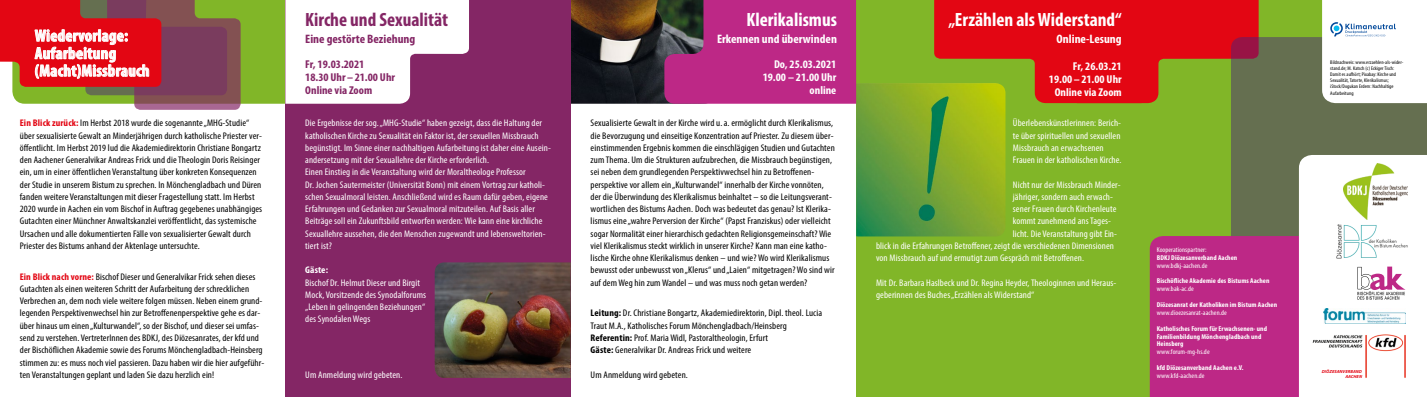
<style>
.page{position:relative;width:1427px;height:397px;background:#fff}
.page>*{position:absolute;margin:0;border:0;box-sizing:border-box;transform-origin:0 0}
.t1{font:700 condensed 19.25px "Myriad Pro";color:#fff}
.t2{font:700 condensed 19.25px "Myriad Pro";color:#842665}
.t3{font:700 condensed 16.62px/17.5px "Myriad Pro";letter-spacing:.02em;color:#fff}
.t4{font:700 condensed 12.25px "Myriad Pro";color:#fff;scale:1.06 1}
.t5{font:700 condensed 12.25px "Myriad Pro";color:#842665;scale:1.06 1}
.t6{font:700 condensed 11.38px/13.1px "Myriad Pro";color:#fff;text-align:right;scale:1.06 1}
.t7{font:700 condensed 11.38px/13.1px "Myriad Pro";color:#842665;scale:1.06 1}
.t8{font:condensed 9.62px/12.2px "Myriad Pro";letter-spacing:.01em;color:#000;scale:1.06 1}
.t9{font:condensed 9.62px/12.2px "Myriad Pro";letter-spacing:.01em;color:#fff;scale:1.06 1}
.t10{font:700 condensed 9.62px "Myriad Pro";letter-spacing:.01em;color:#fff;scale:1.06 1}
.t11{font:700 condensed 7px/7.9px "Myriad Pro";letter-spacing:.01em;color:#fff;scale:1.06 1}
.t12{font:condensed 7px "Myriad Pro";letter-spacing:.01em;color:#fff;scale:1.06 1}
.t13{font:condensed 5.25px/6.1px "Myriad Pro";letter-spacing:.01em;color:#000;scale:1.06 1}
.t14{font:italic 700 4.46px/4.7px "Myriad Pro";letter-spacing:.02em;color:#e30613;text-align:right}
.s1{font-weight:700;color:#e30613}
.s2{font-weight:700}
</style>
<div class="page">
<div style="left:856px;top:0;width:570px;height:397px;background:#81b628"></div>
<img style="left:856px;top:83px;width:149px;height:153px">
<div style="left:240px;top:0;width:45px;height:104px;background:#81b628"></div>
<img style="left:570px;top:0;width:94px;height:104px">
<svg style="left:934px;top:0;width:324px;height:103px"></svg>
<svg style="left:664px;top:0;width:192px;height:104px;background:#ae2c7e"></svg>
<div style="left:1230px;top:37px;width:196px;height:199px;background:#656f50"></div>
<div style="left:285px;top:0;width:285px;height:397px;background:#842665"></div>
<svg style="left:285px;top:0;width:184px;height:104px;background:#ebdce6"></svg>
<img style="left:434px;top:262px;width:136px;height:116px">
<div style="left:1321px;top:0;width:105px;height:103px;background:#fff"></div>
<div style="left:1149px;top:236px;width:149px;height:161px;background:#bd2886"></div>
<div style="left:1298px;top:155px;width:128px;height:242px;background:#fff"></div>
<img style="left:1302px;top:332px;width:104px;height:49px">
<img style="left:1343px;top:163px;width:64px;height:56px">
<div style="left:1354px;top:265px;width:53px;height:37px;background:#fff"></div>
<svg style="left:1357px;top:267px;width:48px;height:33px"></svg>
<img style="left:1334px;top:223px;width:75px;height:35px">
<img style="left:1323px;top:308px;width:81px;height:15px">
<svg style="left:0;top:0;width:240px;height:110px;background:#b54f4d"></svg>
<h2 class="t3" style="left:35px;top:27px;width:116px">Wiedervorlage:<br>Aufarbeitung (Macht)Missbrauch</h2>
<p class="t8" style="left:20px;top:117px;width:230px"><span class="s1">Ein Blick zurück:</span> Im Herbst 2018 wurde die sogenannte „MHG-Studie“ über sexualisierte Gewalt an Minderjährigen durch katholische Priester ver&shy;öffentlicht. Im Herbst 2019 lud die Akademiedirektorin Christiane Bongartz den Aachener Generalvikar Andreas Frick und die Theologin Doris Reisinger ein, um in einer öffentlichen Veranstaltung über konkreten Konsequenzen der Studie in unserem Bistum zu sprechen. In Mönchengladbach und Düren fanden weitere Veranstaltungen mit dieser Fragestellung statt. Im Herbst 2020 wurde in Aachen ein vom Bischof in Auftrag gegebenes unabhängiges Gutachten einer Münchner Anwaltskanzlei veröffentlicht, das systemische Ursachen und alle dokumentierten Fälle von sexualisierter Gewalt durch Priester des Bistums anhand der Aktenlage untersuchte.</p>
<p class="t8" style="left:20px;top:270px;width:232px"><span class="s1">Ein Blick nach vorne:</span> Bischof Dieser und Generalvikar Frick sehen dieses Gutachten als einen weiteren Schritt der Aufarbeitung der schrecklichen Verbrechen an, dem noch viele weitere folgen müssen. Neben einem grund&shy;legenden Perspektivenwechsel hin zur Betroffenenperspektive gehe es dar&shy;über hinaus um einen „Kulturwandel“, so der Bischof, und dieser sei umfas&shy;send zu verstehen. VertreterInnen des BDKJ, des Diözesanrates, der kfd und der Bischöflichen Akademie sowie des Forums Mönchengladbach-Heinsberg stimmen zu: es muss noch viel passieren. Dazu haben wir die hier aufgeführ&shy;ten Veranstaltungen geplant und laden Sie dazu herzlich ein!</p>
<h1 class="t2" style="left:305px;top:7px;width:144px">Kirche und Sexualität</h1>
<p class="t5" style="left:305px;top:31px;width:105px">Eine gestörte Beziehung</p>
<p class="t7" style="left:305px;top:58px;width:86px">Fr, 19.03.2021<br>18.30 Uhr–21.00 Uhr<br>Online via Zoom</p>
<p class="t13" style="left:1330px;top:59px;width:70px">Bildnachweis: www.erzaehlen-als-wider&shy;stand.de; M. Katsch (c) Eckiger Tisch:<br>Damit es aufhört; Pixabay: Kirche und Sexualität, Tatorte, Klerikalismus; iStock/Dogukan Erdem: Nachhaltige Aufarbeitung</p>
<h1 class="t1" style="left:948px;top:7px;width:175px">„Erzählen als Widerstand“</h1>
<p class="t4" style="left:1056px;top:31px;width:63px">Online-Lesung</p>
<p class="t6" style="left:1048px;top:59px;width:70px">Fr, 26.03.21<br>19.00–21.00 Uhr<br>Online via Zoom</p>
<h1 class="t1" style="left:746px;top:8px;width:92px">Klerikalismus</h1>
<p class="t4" style="left:717px;top:31px;width:115px">Erkennen und überwinden</p>
<p class="t6" style="left:762px;top:58px;width:71px">Do, 25.03.2021<br>19.00 – 21.00 Uhr online</p>
<p class="t9" style="left:305px;top:117px;width:233px">Die Ergebnisse der sog. „MHG-Studie“ haben gezeigt, dass die Haltung der katholischen Kirche zu Sexualität ein Faktor ist, der sexuellen Missbrauch begünstigt. Im Sinne einer nachhaltigen Aufarbeitung ist daher eine Ausein&shy;andersetzung mit der Sexuallehre der Kirche erforderlich.<br>Einen Einstieg in die Veranstaltung wird der Moraltheologe Professor<br>Dr. Jochen Sautermeister (Universität Bonn) mit einem Vortrag zur katholi&shy;schen Sexualmoral leisten. Anschließend wird es Raum dafür geben, eigene Erfahrungen und Gedanken zur Sexualmoral mitzuteilen. Auf Basis aller Beiträge soll ein Zukunftsbild entworfen werden: Wie kann eine kirchliche Sexuallehre aussehen, die den Menschen zugewandt und lebensweltorien&shy;tiert ist?</p>
<p class="t10" style="left:305px;top:264px;width:23px">Gäste:</p>
<p class="t9" style="left:305px;top:276px;width:115px">Bischof Dr. Helmut Dieser und Birgit<br>Mock, Vorsitzende des Synodalforums „Leben in gelingenden Beziehungen“ des Synodalen Wegs</p>
<p class="t9" style="left:305px;top:368px;width:93px">Um Anmeldung wird gebeten.</p>
<p class="t8" style="left:590px;top:117px;width:232px">Sexualisierte Gewalt in der Kirche wird u.a. ermöglicht durch Klerikalismus, die Bevorzugung und einseitige Konzentration auf Priester. Zu diesem über&shy;einstimmenden Ergebnis kommen die einschlägigen Studien und Gutachten zum Thema. Um die Strukturen aufzubrechen, die Missbrauch begünstigen, sei neben dem grundlegenden Perspektivwechsel hin zu Betroffenen&shy;perspektive vor allem ein „Kulturwandel“ innerhalb der Kirche vonnöten, der die Überwindung des Klerikalismus beinhaltet – so die Leitungsverant&shy;wortlichen des Bistums Aachen. Doch was bedeutet das genau? Ist Klerika&shy;lismus eine „wahre Perversion der Kirche“ (Papst Franziskus) oder vielleicht sogar Normalität einer hierarchisch gedachten Religionsgemeinschaft? Wie viel Klerikalismus steckt wirklich in unserer Kirche? Kann man eine katho&shy;lische Kirche ohne Klerikalismus denken – und wie? Wo wird Klerikalismus bewusst oder unbewusst von „Klerus“ und „Laien“ mitgetragen? Wo sind wir auf dem Weg hin zum Wandel – und was muss noch getan werden?</p>
<p class="t8" style="left:590px;top:307px;width:220px"><span class="s2">Leitung:</span> Dr. Christiane Bongartz, Akademiedirektorin, Dipl. theol. Lucia Traut M.A., Katholisches Forum Mönchengladbach/Heinsberg <span class="s2">Referentin:</span> Prof. Maria Widl, Pastoraltheologin, Erfurt<br><span class="s2">Gäste:</span> Generalvikar Dr. Andreas Frick und weitere</p>
<p class="t8" style="left:590px;top:368px;width:93px">Um Anmeldung wird gebeten.</p>
<p class="t9" style="left:1012px;top:117px;width:104px">Überlebenskünstlerinnen: Berich&shy;te über spirituellen und sexuellen Missbrauch an erwachsenen Frauen in der katholischen Kirche.</p>
<p class="t9" style="left:1012px;top:178px;width:103px">Nicht nur der Missbrauch Minder-</p>
<p class="t9" style="left:1012px;top:190px;width:96px">jähriger, sondern auch erwach-</p>
<p class="t9" style="left:1012px;top:203px;width:99px">sener Frauen durch Kirchenleute</p>
<p class="t9" style="left:1012px;top:215px;width:94px">kommt zunehmend ans Tages-</p>
<p class="t9" style="left:1012px;top:227px;width:100px">licht. Die Veranstaltung gibt Ein-</p>
<p class="t9" style="left:876px;top:239px;width:226px">blick in die Erfahrungen Betroffener, zeigt die verschiedenen Dimensionen</p>
<p class="t9" style="left:876px;top:252px;width:198px">von Missbrauch auf und ermutigt zum Gespräch mit Betroffenen.</p>
<p class="t9" style="left:876px;top:276px;width:228px">Mit Dr. Barbara Haslbeck und Dr. Regina Heyder, Theologinnen und Heraus&shy;geberinnen des Buches „Erzählen als Widerstand“</p>
<p class="t12" style="left:1156px;top:245px;width:49px">Kooperationspartner:</p>
<p class="t11" style="left:1156px;top:253px;width:77px">BDKJ Diözesanverband Aachen</p>
<p class="t12" style="left:1156px;top:261px;width:49px">www.bdkj-aachen.de</p>
<p class="t11" style="left:1156px;top:277px;width:108px">Bischöfliche Akademie des Bistums Aachen</p>
<p class="t12" style="left:1156px;top:285px;width:37px">www.bak-ac.de</p>
<p class="t11" style="left:1156px;top:301px;width:115px">Diözesanrat der Katholiken im Bistum Aachen</p>
<p class="t12" style="left:1156px;top:308px;width:68px">www.dioezesanrat-aachen.de</p>
<p class="t11" style="left:1156px;top:324px;width:106px">Katholisches Forum für Erwachsenen- und<br>Familienbildung Mönchengladbach und<br>Heinsberg</p>
<p class="t12" style="left:1156px;top:348px;width:52px">www.forum-mg-hs.de</p>
<p class="t11" style="left:1156px;top:364px;width:84px">kfd Diözesanverband Aachen e.V.</p>
<p class="t12" style="left:1156px;top:371px;width:47px">www.kfd-aachen.de</p>
<p class="t14" style="left:1321px;top:369px;width:42px">DIÖZESANVERBAND<br>AACHEN</p>
</div>
